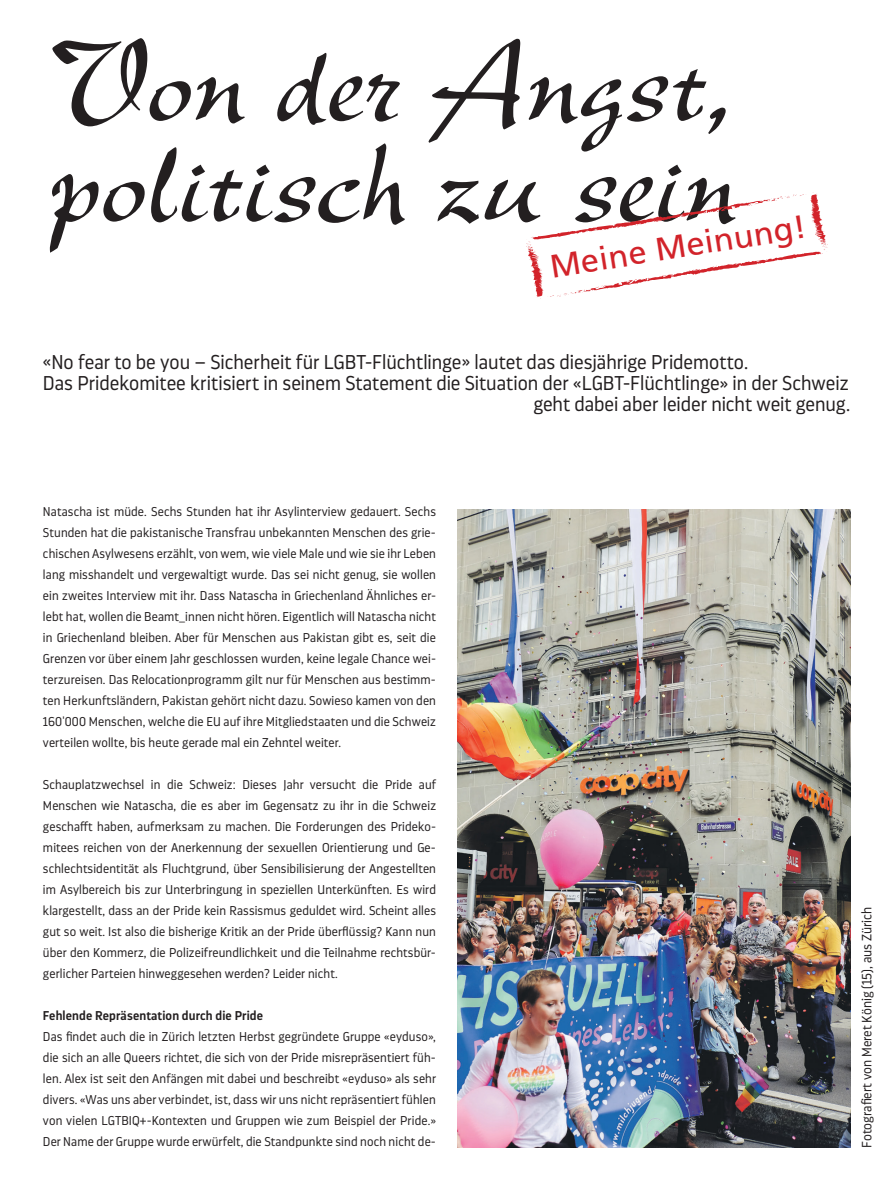
<style>
.page{position:relative;width:893px;height:1191px;background:#fff}
.page>*{position:absolute;margin:0;border:0;box-sizing:border-box;transform-origin:0 0}
.t1{font:125.85px/100.6px "New Berolina MT Std";letter-spacing:-.01em;color:#231f20}
.t2{font:32.55px "Frutiger";color:#d2232a}
.t3{font:300 19.95px "Darwin Pro";color:#231f20}
.t4{font:300 13.5px "Darwin Pro";color:#231f20}
.t5{font:300 12.75px/21px "Darwin Pro";letter-spacing:.01em;color:#231f20;text-align:justify}
.t6{font:600 12.75px "Darwin Pro";letter-spacing:.01em;color:#231f20}
</style>
<div class="page">
<svg style="left:526px;top:192px;width:302px;height:107px"></svg>
<img style="left:457px;top:510px;width:393px;height:637px">
<h1 class="t1" style="left:46px;top:28px;width:692px">Von der Angst, politisch zu sein</h1>
<h2 class="t2" style="left:548px;top:254px;width:260px;rotate:-9deg">Meine Meinung!</h2>
<h3 class="t3" style="left:43px;top:354px;width:706px">«No fear to be you – Sicherheit für LGBT-Flüchtlinge» lautet das diesjährige Pridemotto.</h3>
<h3 class="t3" style="left:43px;top:375px;width:807px">Das Pridekomitee kritisiert in seinem Statement die Situation der «LGBT-Flüchtlinge» in der Schweiz</h3>
<h3 class="t3" style="left:533px;top:396px;width:318px">geht dabei aber leider nicht weit genug.</h3>
<p class="t5" style="left:43px;top:502px;width:395px">Natascha ist müde. Sechs Stunden hat ihr Asylinterview gedauert. Sechs Stunden hat die pakistanische Transfrau unbekannten Menschen des grie&shy;chischen Asylwesens erzählt, von wem, wie viele Male und wie sie ihr Leben lang misshandelt und vergewaltigt wurde. Das sei nicht genug, sie wollen ein zweites Interview mit ihr. Dass Natascha in Griechenland Ähnliches er&shy;lebt hat, wollen die Beamt_innen nicht hören. Eigentlich will Natascha nicht in Griechenland bleiben. Aber für Menschen aus Pakistan gibt es, seit die Grenzen vor über einem Jahr geschlossen wurden, keine legale Chance wei&shy;terzureisen. Das Relocationprogramm gilt nur für Menschen aus bestimm&shy;ten Herkunftsländern, Pakistan gehört nicht dazu. Sowieso kamen von den 160'000 Menschen, welche die EU auf ihre Mitgliedstaaten und die Schweiz verteilen wollte, bis heute gerade mal ein Zehntel weiter.</p>
<p class="t5" style="left:43px;top:774px;width:395px">Schauplatzwechsel in die Schweiz: Dieses Jahr versucht die Pride auf Menschen wie Natascha, die es aber im Gegensatz zu ihr in die Schweiz geschafft haben, aufmerksam zu machen. Die Forderungen des Prideko&shy;mitees reichen von der Anerkennung der sexuellen Orientierung und Ge&shy;schlechtsidentität als Fluchtgrund, über Sensibilisierung der Angestellten im Asylbereich bis zur Unterbringung in speziellen Unterkünften. Es wird klargestellt, dass an der Pride kein Rassismus geduldet wird. Scheint alles gut so weit. Ist also die bisherige Kritik an der Pride überflüssig? Kann nun über den Kommerz, die Polizeifreundlichkeit und die Teilnahme rechtsbür&shy;gerlicher Parteien hinweggesehen werden? Leider nicht.</p>
<p class="t6" style="left:43px;top:1010px;width:222px">Fehlende Repräsentation durch die Pride</p>
<p class="t5" style="left:43px;top:1026px;width:395px">Das findet auch die in Zürich letzten Herbst gegründete Gruppe «eyduso», die sich an alle Queers richtet, die sich von der Pride misrepräsentiert füh&shy;len. Alex ist seit den Anfängen mit dabei und beschreibt «eyduso» als sehr divers. «Was uns aber verbindet, ist, dass wir uns nicht repräsentiert fühlen von vielen LGTBIQ+-Kontexten und Gruppen wie zum Beispiel der Pride.» Der Name der Gruppe wurde erwürfelt, die Standpunkte sind noch nicht de-</p>
<p class="t4" style="left:861px;top:1147px;width:243px;rotate:-90deg">Fotografiert von Meret König (15), aus Zürich</p>
</div>
